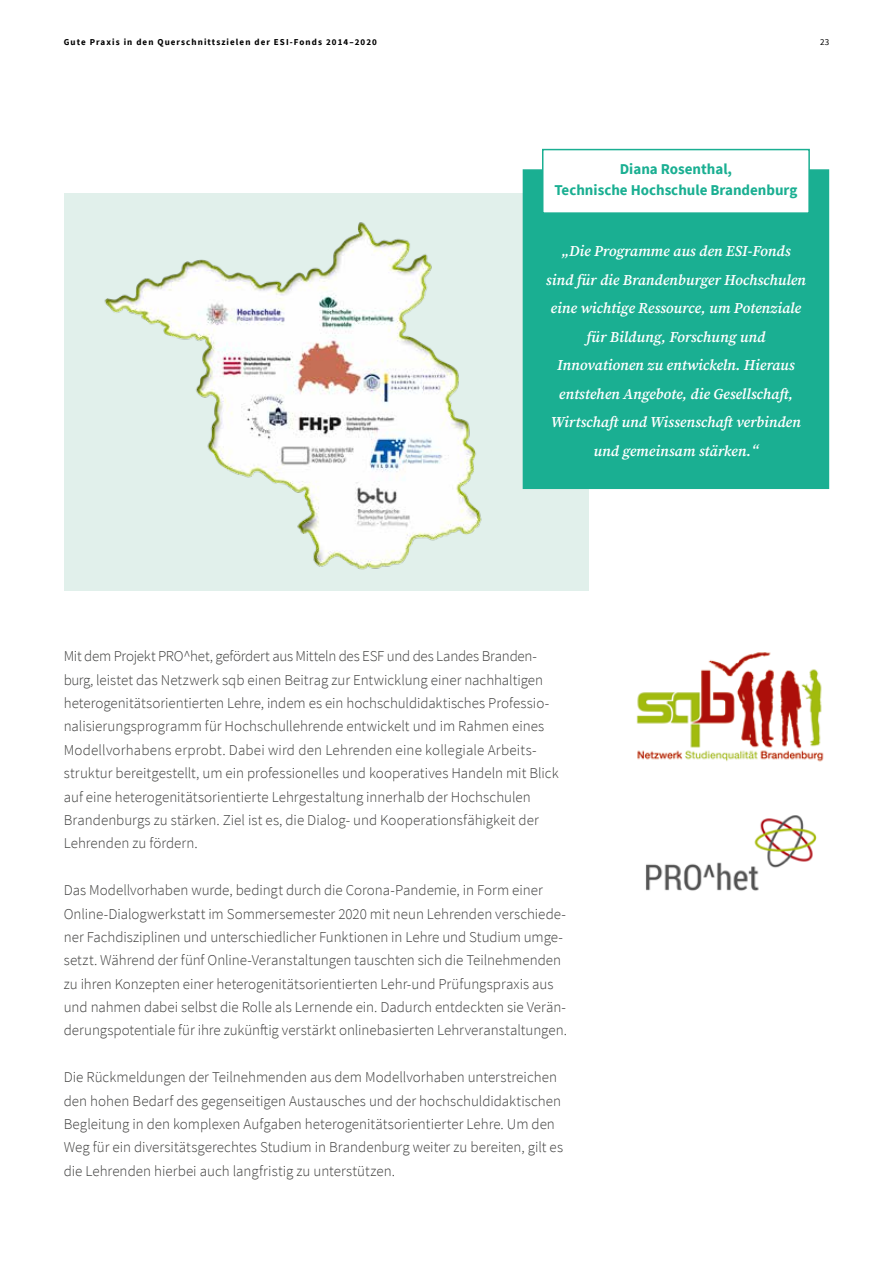
<style>
.page{position:relative;width:893px;height:1263px;background:#fff}
.page>*{position:absolute;margin:0;border:0;box-sizing:border-box;transform-origin:0 0}
.t1{font:300 15px/23.4px "Source Sans Pro";color:#3c3c3b}
.t2{font:italic 600 15px/28.5px "Source Serif Pro";color:#fff;text-align:center}
.t3{font:700 15px/21px "Source Sans Pro";color:#1aaf92;text-align:center}
.t4{font:700 9px "Source Sans Pro";letter-spacing:.12em;color:#000}
.t5{font:9px "Source Sans Pro";color:#000}
.s1{font-size:15.75px}
</style>
<div class="page">
<div style="left:64px;top:193px;width:524px;height:398px;background:#e1f0eb"></div>
<img style="left:104px;top:222px;width:378px;height:348px">
<div style="left:523px;top:169px;width:306px;height:320px;background:#1aaf92"></div>
<div style="left:543px;top:150px;width:266px;height:63px;background:#fff"></div>
<div style="left:542px;top:149px;width:268px;height:65px;border:2px solid #1aaf92"></div>
<img style="left:645px;top:815px;width:172px;height:76px">
<img style="left:636px;top:652px;width:188px;height:110px">
<p class="t4" style="left:64px;top:36px;width:315px">Gute Praxis in den Querschnittszielen der ESI-Fonds 2014–2020</p>
<p class="t5" style="left:820px;top:36px;width:10px">23</p>
<p class="t3" style="left:554px;top:159px;width:245px">Diana Rosenthal,<br>Technische Hochschule Brandenburg</p>
<p class="t2" style="left:546px;top:237px;width:261px"><span class="s1">„</span>Die Programme aus den ESI-Fonds sind für die Brandenburger Hochschulen eine wichtige Ressource, um Potenziale für Bildung, Forschung und Innovationen zu entwickeln. Hieraus entstehen Angebote, die Gesellschaft, Wirtschaft und Wissenschaft verbinden und gemeinsam stärken.<span class="s1">“</span></p>
<p class="t1" style="left:64px;top:645px;width:496px">Mit dem Projekt PRO^het, gefördert aus Mitteln des ESF und des Landes Branden&shy;burg, leistet das Netzwerk sqb einen Beitrag zur Entwicklung einer nachhaltigen heterogenitätsorientierten Lehre, indem es ein hochschuldidaktisches Professio&shy;nalisierungsprogramm für Hochschullehrende entwickelt und im Rahmen eines Modellvorhabens erprobt. Dabei wird den Lehrenden eine kollegiale Arbeits&shy;struktur bereitgestellt, um ein professionelles und kooperatives Handeln mit Blick auf eine heterogenitätsorientierte Lehrgestaltung innerhalb der Hochschulen Brandenburgs zu stärken. Ziel ist es, die Dialog- und Kooperationsfähigkeit der Lehrenden zu fördern.</p>
<p class="t1" style="left:64px;top:878px;width:505px">Das Modellvorhaben wurde, bedingt durch die Corona-Pandemie, in Form einer Online-Dialogwerkstatt im Sommersemester 2020 mit neun Lehrenden verschiede&shy;ner Fachdisziplinen und unterschiedlicher Funktionen in Lehre und Studium umge&shy;setzt. Während der fünf Online-Veranstaltungen tauschten sich die Teilnehmenden zu ihren Konzepten einer heterogenitätsorientierten Lehr-und Prüfungspraxis aus und nahmen dabei selbst die Rolle als Lernende ein. Dadurch entdeckten sie Verän&shy;derungspotentiale für ihre zukünftig verstärkt onlinebasierten Lehrveranstaltungen.</p>
<p class="t1" style="left:64px;top:1065px;width:501px">Die Rückmeldungen der Teilnehmenden aus dem Modellvorhaben unterstreichen den hohen Bedarf des gegenseitigen Austausches und der hochschuldidaktischen Begleitung in den komplexen Aufgaben heterogenitätsorientierter Lehre. Um den Weg für ein diversitätsgerechtes Studium in Brandenburg weiter zu bereiten, gilt es die Lehrenden hierbei auch langfristig zu unterstützen.</p>
</div>
